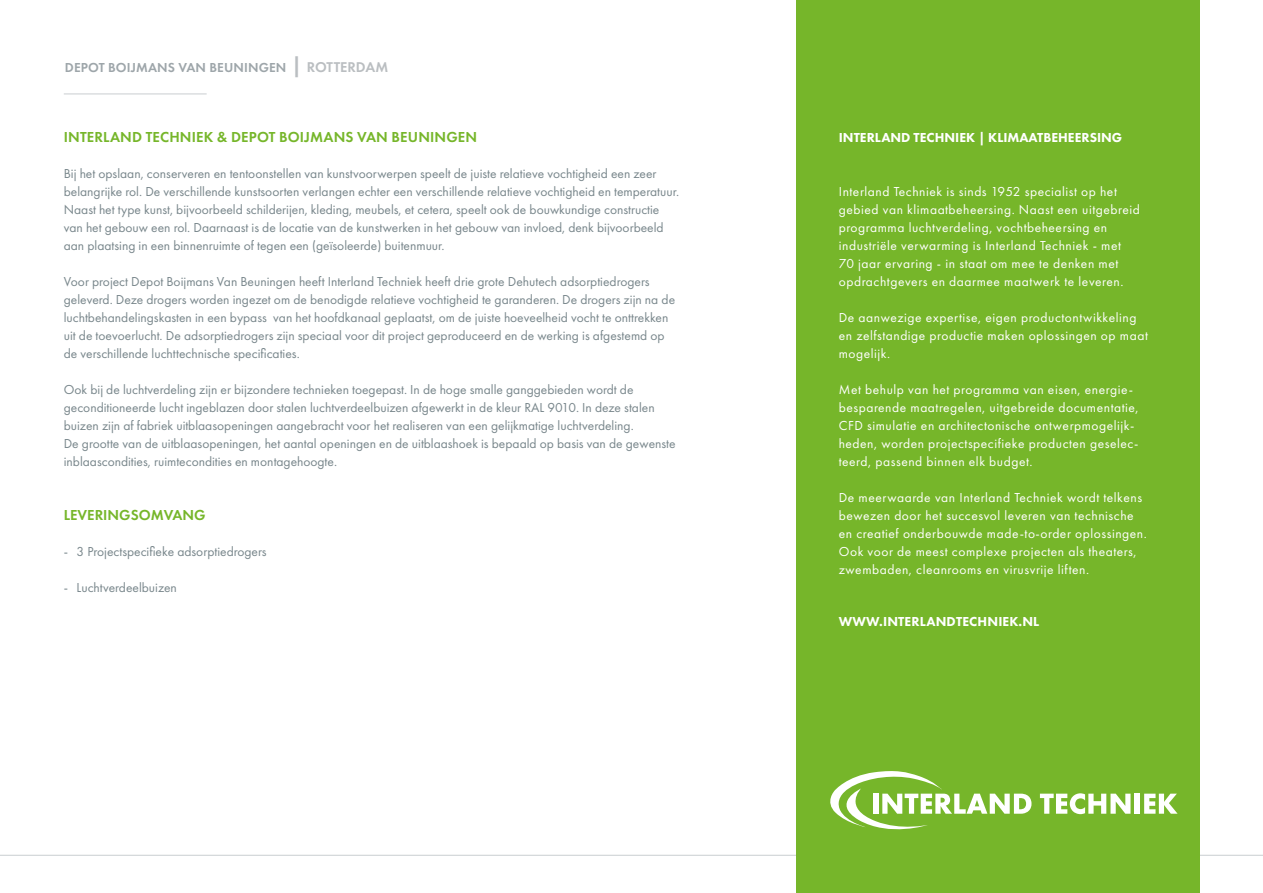
<style>
.page{position:relative;width:1263px;height:893px;background:#fff}
.page>*{position:absolute;margin:0;border:0;box-sizing:border-box;transform-origin:0 0}
.t1{font:600 15px "Futura PT";letter-spacing:.01em;color:#76b62a}
.t2{font:13.5px/18px "Futura PT";color:#78868b}
.t3{font:13.5px/18px "Futura PT";letter-spacing:.04em;color:#fff}
.t4{font:800 13.5px "Futura PT";color:#fff}
.t5{font:600 13.5px "Futura PT";letter-spacing:.01em;color:#9ea6aa}
.s1{font-size:21px;color:#babec1}
.s2{font-size:14.7px;color:#babec1}
</style>
<div class="page">
<hr style="left:0;top:855px;width:1263px;height:1px;background:#9ea6aa">
<div style="left:796px;top:0;width:404px;height:893px;background:#76b62a"></div>
<svg style="left:830px;top:771px;width:201px;height:59px"></svg>
<svg style="left:1040px;top:793px;width:90px;height:21px"></svg>
<div style="left:1135px;top:794px;width:5px;height:20px;background:#fff"></div>
<svg style="left:1144px;top:794px;width:33px;height:20px"></svg>
<hr style="left:64px;top:93px;width:143px;height:1px;background:#9ea6aa">
<p class="t5" style="left:65px;top:59px;width:252px">DEPOT BOIJMANS VAN BEUNINGEN <span class="s1">|</span> <span class="s2">ROTTERDAM</span></p>
<p class="t1" style="left:64px;top:128px;width:415px">INTERLAND TECHNIEK &amp; DEPOT BOIJMANS VAN BEUNINGEN</p>
<p class="t2" style="left:64px;top:164px;width:617px">Bij het opslaan, conserveren en tentoonstellen van kunstvoorwerpen speelt de juiste relatieve vochtigheid een zeer belangrijke rol. De verschillende kunstsoorten verlangen echter een verschillende relatieve vochtigheid en temperatuur.<br>Naast het type kunst, bijvoorbeeld schilderijen, kleding, meubels, et cetera, speelt ook de bouwkundige constructie van het gebouw een rol. Daarnaast is de locatie van de kunstwerken in het gebouw van invloed, denk bijvoorbeeld aan plaatsing in een binnenruimte of tegen een (geïsoleerde) buitenmuur.</p>
<p class="t2" style="left:64px;top:272px;width:613px">Voor project Depot Boijmans Van Beuningen heeft Interland Techniek heeft drie grote Dehutech adsorptiedrogers geleverd. Deze drogers worden ingezet om de benodigde relatieve vochtigheid te garanderen. De drogers zijn na de luchtbehandelingskasten in een bypass van het hoofdkanaal geplaatst, om de juiste hoeveelheid vocht te onttrekken uit de toevoerlucht. De adsorptiedrogers zijn speciaal voor dit project geproduceerd en de werking is afgestemd op de verschillende luchttechnische specificaties.</p>
<p class="t2" style="left:64px;top:380px;width:613px">Ook bij de luchtverdeling zijn er bijzondere technieken toegepast. In de hoge smalle ganggebieden wordt de geconditioneerde lucht ingeblazen door stalen luchtverdeelbuizen afgewerkt in de kleur RAL 9010. In deze stalen buizen zijn af fabriek uitblaasopeningen aangebracht voor het realiseren van een gelijkmatige luchtverdeling.<br>De grootte van de uitblaasopeningen, het aantal openingen en de uitblaashoek is bepaald op basis van de gewenste inblaascondities, ruimtecondities en montagehoogte.</p>
<p class="t1" style="left:64px;top:506px;width:143px">LEVERINGSOMVANG</p>
<p class="t2" style="left:64px;top:542px;width:204px">- 3 Projectspecifieke adsorptiedrogers</p>
<p class="t2" style="left:64px;top:578px;width:115px">- Luchtverdeelbuizen</p>
<p class="t4" style="left:839px;top:129px;width:285px">INTERLAND TECHNIEK | KLIMAATBEHEERSING</p>
<p class="t3" style="left:839px;top:182px;width:302px">Interland Techniek is sinds 1952 specialist op het gebied van klimaatbeheersing. Naast een uitgebreid programma luchtverdeling, vochtbeheersing en industriële verwarming is Interland Techniek - met<br>70 jaar ervaring - in staat om mee te denken met opdrachtgevers en daarmee maatwerk te leveren.</p>
<p class="t3" style="left:839px;top:308px;width:311px">De aanwezige expertise, eigen productontwikkeling en zelfstandige productie maken oplossingen op maat mogelijk.</p>
<p class="t3" style="left:839px;top:380px;width:301px">Met behulp van het programma van eisen, energie&shy;besparende maatregelen, uitgebreide documentatie, CFD simulatie en architectonische ontwerpmogelijk&shy;heden, worden projectspecifieke producten geselec&shy;teerd, passend binnen elk budget.</p>
<p class="t3" style="left:839px;top:488px;width:310px">De meerwaarde van Interland Techniek wordt telkens bewezen door het succesvol leveren van technische en creatief onderbouwde made-to-order oplossingen.<br>Ook voor de meest complexe projecten als theaters, zwembaden, cleanrooms en virusvrije liften.</p>
<p class="t4" style="left:839px;top:613px;width:202px">WWW.INTERLANDTECHNIEK.NL</p>
</div>
